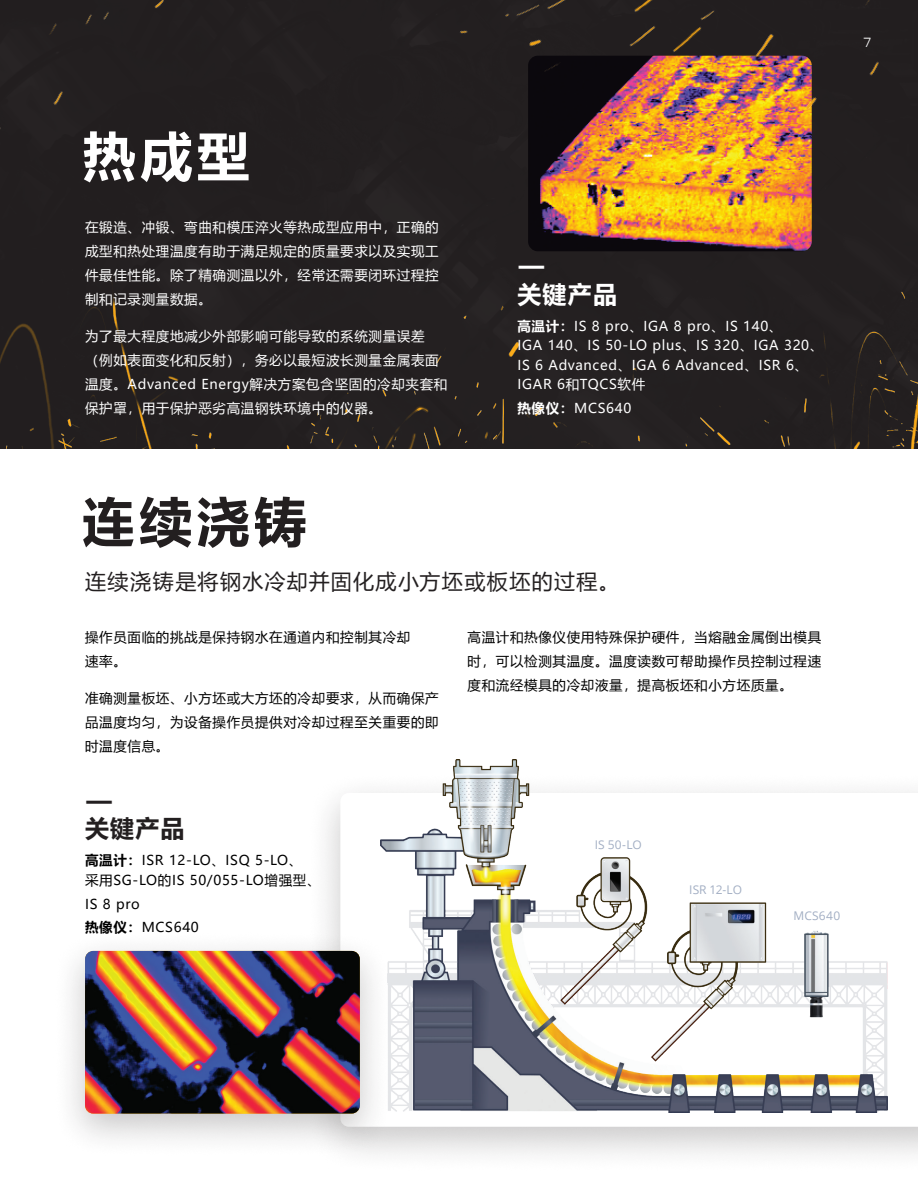
<style>
.page{position:relative;width:918px;height:1188px;background:#fff}
.page>*{position:absolute;margin:0;border:0;box-sizing:border-box;transform-origin:0 0}
.t1{font:700 52.5px "Microsoft Ya Hei";color:#231f20}
.t2{font:700 52.5px "Microsoft Ya Hei";color:#fff}
.H1_Header_small{font:700 25.5px "Messina Sans";color:#fff}
.H1_Header_small-2{font:700 25.5px "Messina Sans";color:#231f20}
.CH_H1_Header_small{font:700 24px "Microsoft Ya Hei";color:#fff}
.CH_H1_Header_small-2{font:700 24px "Microsoft Ya Hei";color:#231f20}
.CH_BC___Table_copy{font:21px "Microsoft Ya Hei";letter-spacing:.065em;color:#231f20}
.CH_Paragraph_Style{font:13.5px/24px "Microsoft Ya Hei";letter-spacing:.05em;color:#fff}
.CH_Paragraph_Style-2{font:13.5px/24px "Microsoft Ya Hei";letter-spacing:.05em;color:#000}
.Paragraph_Text{font:13.5px "Messina Sans";color:#fff}
.Paragraph_Text-2{font:12px "Open Sans";letter-spacing:.01em;color:#a2aec3}
.s1{font-weight:700}
</style>
<div class="page">
<div style="left:0;top:0;width:918px;height:594px;background:#231f20"></div>
<img style="left:0;top:291px;width:918px;height:158px">
<div style="left:0;top:449px;width:918px;height:739px;background:#fff"></div>
<div style="left:488px;top:31px;width:363px;height:275px;background:#231f20"></div>
<div style="left:306px;top:771px;width:612px;height:403px;background:#231f20;opacity:.25"></div>
<svg style="left:340px;top:793px;width:578px;height:334px"></svg>
<div style="left:52px;top:930px;width:341px;height:229px;background:#231f20;opacity:.25"></div>
<img style="left:85px;top:951px;width:275px;height:163px">
<img style="left:380px;top:760px;width:507px;height:353px">
<img style="left:460px;top:0;width:419px;height:251px">
<p class="Paragraph_Text" style="left:864px;top:34px;width:9px">7</p>
<p class="t2" style="left:83px;top:120px;width:168px">热成型</p>
<p class="CH_Paragraph_Style" style="left:85px;top:215px;width:355px;text-align:justify">在锻造、冲锻、弯曲和模压淬火等热成型应用中，正确的成型和热处理温度有助于满足规定的质量要求以及实现工件最佳性能。除了精确测温以外，经常还需要闭环过程控制和记录测量数据。</p>
<p class="CH_Paragraph_Style" style="left:85px;top:324px;width:364px">为了最大程度地减少外部影响可能导致的系统测量误差<br>（例如表面变化和反射），务必以最短波长测量金属表面温度。Advanced Energy解决方案包含坚固的冷却夹套和保护罩，用于保护恶劣高温钢铁环境中的仪器。</p>
<p class="t1" style="left:82px;top:485px;width:226px">连续浇铸</p>
<p class="H1_Header_small" style="left:517px;top:246px;width:30px">—</p>
<p class="CH_H1_Header_small" style="left:517px;top:277px;width:101px">关键产品</p>
<p class="CH_Paragraph_Style" style="left:517px;top:316px;width:307px;line-height:19.5px"><span class="s1">高温计：</span>IS 8 pro、IGA 8 pro、IS 140、<br>IGA 140、IS 50-LO plus、IS 320、IGA 320、<br>IS 6 Advanced、IGA 6 Advanced、ISR 6、<br>IGAR 6和TQCS软件</p>
<p class="CH_Paragraph_Style" style="left:517px;top:396px;width:115px"><span class="s1">热像仪：</span>MCS640</p>
<p class="CH_BC___Table_copy" style="left:85px;top:567px;width:536px">连续浇铸是将钢水冷却并固化成小方坯或板坯的过程。</p>
<p class="CH_Paragraph_Style-2" style="left:85px;top:625px;width:327px">操作员面临的挑战是保持钢水在通道内和控制其冷却速率。</p>
<p class="CH_Paragraph_Style-2" style="left:85px;top:686px;width:355px;text-align:justify">准确测量板坯、小方坯或大方坯的冷却要求，从而确保产品温度均匀，为设备操作员提供对冷却过程至关重要的即时温度信息。</p>
<p class="H1_Header_small-2" style="left:85px;top:781px;width:30px">—</p>
<p class="CH_H1_Header_small-2" style="left:85px;top:812px;width:101px">关键产品</p>
<p class="CH_Paragraph_Style-2" style="left:85px;top:850px;width:237px;line-height:19.5px"><span class="s1">高温计：</span>ISR 12-LO、ISQ 5-LO、<br>采用SG-LO的IS 50/055-LO增强型、</p>
<p class="CH_Paragraph_Style-2" style="left:85px;top:891px;width:56px">IS 8 pro</p>
<p class="CH_Paragraph_Style-2" style="left:85px;top:915px;width:115px"><span class="s1">热像仪：</span>MCS640</p>
<p class="CH_Paragraph_Style-2" style="left:468px;top:625px;width:355px;text-align:justify">高温计和热像仪使用特殊保护硬件，当熔融金属倒出模具时，可以检测其温度。温度读数可帮助操作员控制过程速度和流经模具的冷却液量，提高板坯和小方坯质量。</p>
<p class="Paragraph_Text-2" style="left:595px;top:836px;width:49px">IS 50-LO</p>
<p class="Paragraph_Text-2" style="left:689px;top:882px;width:54px">ISR 12-LO</p>
<p class="Paragraph_Text-2" style="left:793px;top:908px;width:48px">MCS640</p>
</div>
